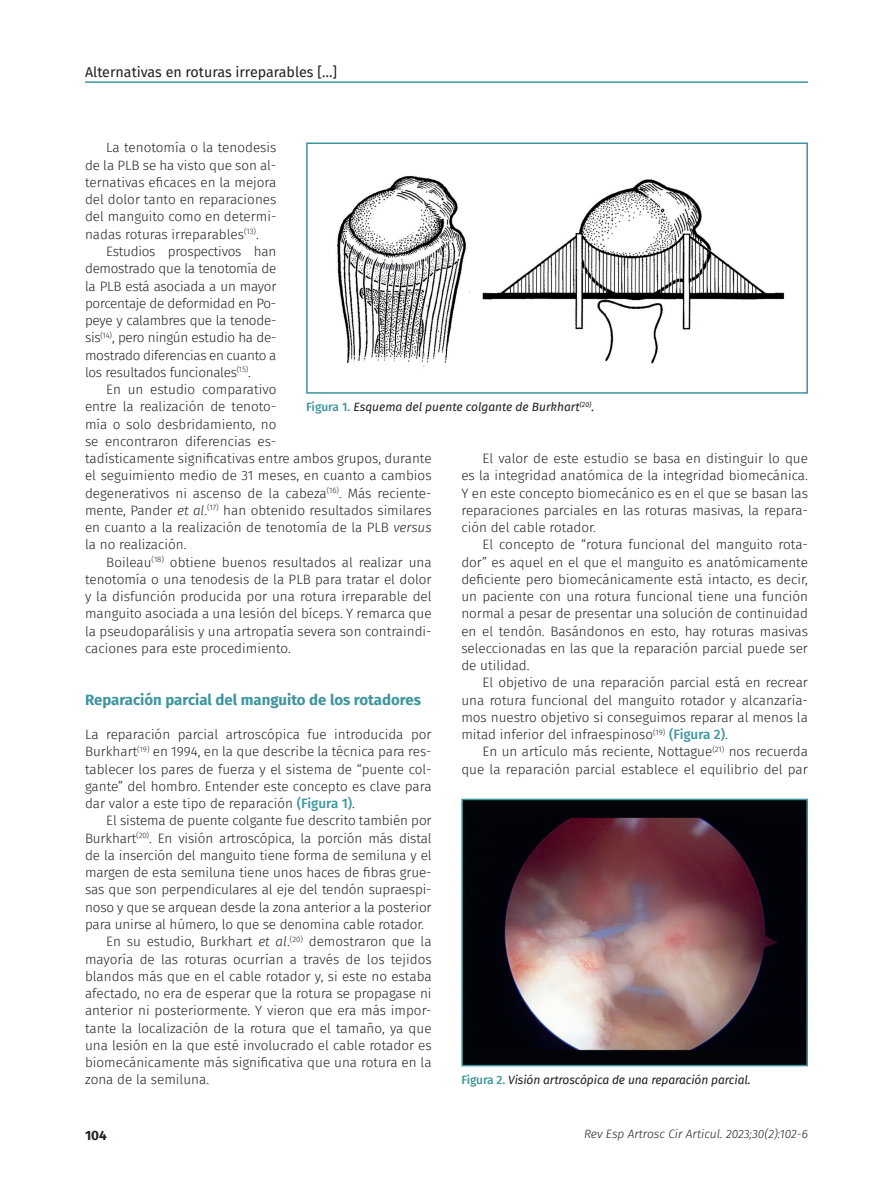
<style>
.page{position:relative;width:893px;height:1191px;background:#fff}
.page>*{position:absolute;margin:0;border:0;box-sizing:border-box;transform-origin:0 0}
.t1{font:700 15px "Fira Sans FS";color:#3d959e}
.t2{font:14.25px "Fira Sans FS";color:#231f20}
.t3{font:13.5px/17.2px "Fira Sans Light FS";color:#231f20;text-align:justify}
.t4{font:700 13.5px "Fira Sans FS";color:#231f20}
.t5{font:italic 12px "Fira Sans FS";letter-spacing:-.01em;color:#231f20}
.t6{font:italic 300 12px "Fira Sans FS";color:#231f20}
.s1{font-family:"Fira Sans FS";font-weight:300;font-style:italic}
.s2{font-family:"Fira Sans FS";font-weight:500;color:#3d959e}
.s3{font-weight:500;font-style:normal;color:#3d959e}
</style>
<div class="page">
<hr style="left:85px;top:81px;width:723px;height:2px;background:#3d959e">
<img style="left:464px;top:801px;width:341px;height:262px">
<div style="left:461px;top:798px;width:347px;height:268px;border:2px solid #3d959e"></div>
<img style="left:336px;top:175px;width:449px;height:192px">
<div style="left:306px;top:142px;width:502px;height:252px;border:2px solid #3d959e"></div>
<p class="t2" style="left:85px;top:62px;width:254px">Alternativas en roturas irreparables […]</p>
<p class="t3" style="left:85px;top:139px;width:193px;text-indent:21px">La tenotomía o la tenodesis de la PLB se ha visto que son al&shy;ternativas eficaces en la mejora del dolor tanto en reparaciones del manguito como en determi&shy;nadas roturas irreparables<sup>(13)</sup>.</p>
<p class="t3" style="left:85px;top:243px;width:193px;text-indent:21px">Estudios prospectivos han demostrado que la tenotomía de la PLB está asociada a un mayor porcentaje de deformidad en Po&shy;peye y calambres que la tenode&shy;sis<sup>(14)</sup>, pero ningún estudio ha de&shy;mostrado diferencias en cuanto a los resultados funcionales<sup>(15)</sup>.</p>
<p class="t3" style="left:85px;top:381px;width:348px;text-align:left;text-indent:21px">En un estudio comparativo<br>entre la realización de tenoto-<br>mía o solo desbridamiento, no<br>se encontraron diferencias es-<br>tadísticamente significativas entre ambos grupos, durante el seguimiento medio de 31 meses, en cuanto a cambios degenerativos ni ascenso de la cabeza<sup>(16)</sup>. Más reciente&shy;mente, Pander <span class="s1">et al</span>.<sup>(17)</sup> han obtenido resultados similares en cuanto a la realización de tenotomía de la PLB <span class="s1">versus </span>la no realización.</p>
<p class="t3" style="left:85px;top:553px;width:348px;text-indent:21px">Boileau<sup>(18)</sup> obtiene buenos resultados al realizar una tenotomía o una tenodesis de la PLB para tratar el dolor y la disfunción producida por una rotura irreparable del manguito asociada a una lesión del bíceps. Y remarca que la pseudoparálisis y una artropatía severa son contraindi&shy;caciones para este procedimiento.</p>
<p class="t1" style="left:85px;top:688px;width:337px">Reparación parcial del manguito de los rotadores</p>
<p class="t3" style="left:85px;top:726px;width:348px">La reparación parcial artroscópica fue introducida por Burkhart<sup>(19)</sup> en 1994, en la que describe la técnica para res&shy;tablecer los pares de fuerza y el sistema de “puente col&shy;gante” del hombro. Entender este concepto es clave para dar valor a este tipo de reparación <span class="s2">(Figura 1)</span>.</p>
<p class="t3" style="left:106px;top:812px;width:327px">El sistema de puente colgante fue descrito también por</p>
<p class="t3" style="left:85px;top:829px;width:348px">Burkhart<sup>(20)</sup>. En visión artroscópica, la porción más distal</p>
<p class="t3" style="left:85px;top:846px;width:348px">de la inserción del manguito tiene forma de semiluna y el</p>
<p class="t3" style="left:85px;top:864px;width:348px">margen de esta semiluna tiene unos haces de fibras grue-</p>
<p class="t3" style="left:85px;top:881px;width:348px">sas que son perpendiculares al eje del tendón supraespi-</p>
<p class="t3" style="left:85px;top:898px;width:348px">noso y que se arquean desde la zona anterior a la posterior</p>
<p class="t3" style="left:85px;top:915px;width:340px">para unirse al húmero, lo que se denomina cable rotador.</p>
<p class="t3" style="left:106px;top:933px;width:327px">En su estudio, Burkhart <span class="s1">et al</span>.<sup>(20)</sup> demostraron que la</p>
<p class="t3" style="left:85px;top:950px;width:348px">mayoría de las roturas ocurrían a través de los tejidos</p>
<p class="t3" style="left:85px;top:967px;width:348px">blandos más que en el cable rotador y, si este no estaba</p>
<p class="t3" style="left:85px;top:984px;width:348px">afectado, no era de esperar que la rotura se propagase ni</p>
<p class="t3" style="left:85px;top:1002px;width:348px">anterior ni posteriormente. Y vieron que era más impor-</p>
<p class="t3" style="left:85px;top:1019px;width:348px">tante la localización de la rotura que el tamaño, ya que</p>
<p class="t3" style="left:85px;top:1036px;width:348px">una lesión en la que esté involucrado el cable rotador es</p>
<p class="t3" style="left:85px;top:1053px;width:348px">biomecánicamente más significativa que una rotura en la</p>
<p class="t3" style="left:85px;top:1071px;width:126px">zona de la semiluna.</p>
<p class="t5" style="left:306px;top:398px;width:290px"><span class="s3">Figura 1.</span> Esquema del puente colgante de Burkhart<sup>(20)</sup>.</p>
<p class="t3" style="left:461px;top:450px;width:348px;text-indent:21px">El valor de este estudio se basa en distinguir lo que es la integridad anatómica de la integridad biomecánica.<br>Y en este concepto biomecánico es en el que se basan las reparaciones parciales en las roturas masivas, la repara&shy;ción del cable rotador.</p>
<p class="t3" style="left:461px;top:536px;width:348px;text-indent:21px">El concepto de “rotura funcional del manguito rota&shy;dor” es aquel en el que el manguito es anatómicamente deficiente pero biomecánicamente está intacto, es decir, un paciente con una rotura funcional tiene una función normal a pesar de presentar una solución de continuidad en el tendón. Basándonos en esto, hay roturas masivas seleccionadas en las que la reparación parcial puede ser de utilidad.</p>
<p class="t3" style="left:461px;top:674px;width:348px;text-indent:21px">El objetivo de una reparación parcial está en recrear una rotura funcional del manguito rotador y alcanzaría&shy;mos nuestro objetivo si conseguimos reparar al menos la mitad inferior del infraespinoso<sup>(19)</sup> <span class="s2">(Figura 2)</span>.</p>
<p class="t3" style="left:461px;top:743px;width:348px;text-align:right">En un artículo más reciente, Nottague<sup>(21)</sup> nos recuerda que la reparación parcial establece el equilibrio del par</p>
<p class="t5" style="left:461px;top:1071px;width:291px"><span class="s3">Figura 2.</span> Visión artroscópica de una reparación parcial.</p>
<p class="t4" style="left:85px;top:1124px;width:23px">104</p>
<p class="t6" style="left:584px;top:1125px;width:225px">Rev Esp Artrosc Cir Articul. 2023;30(2):102-6</p>
</div>
